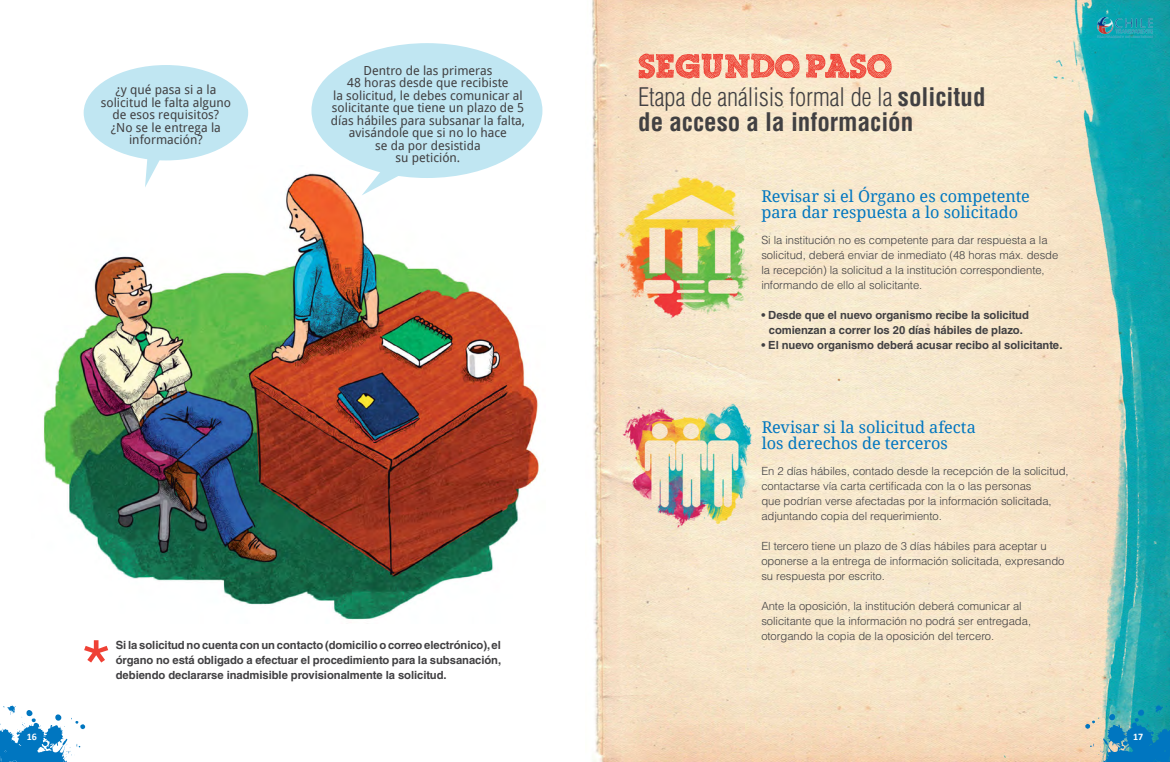
<style>
.page{position:relative;width:1170px;height:762px;background:#fff}
.page>*{position:absolute;margin:0;border:0;box-sizing:border-box;transform-origin:0 0}
.t1{font:700 condensed 25px/25px "Helvetica LT Std";color:#414042}
.t2{font:16.25px/16.2px "Droid Serif";color:#0076c0}
.t3{font:12.5px/12.5px "Droid Sans";color:#414042;text-align:center}
.t4{font:300 11.25px/15px "Helvetica LT Std";letter-spacing:-.005em;color:#414042}
.t5{font:700 11.25px/15px "Helvetica LT Std";letter-spacing:-.005em;color:#414042;text-align:center}
.t6{font:700 10px "Calibri";color:#fff}
.s1{font-weight:300}
</style>
<div class="page">
<img style="left:592px;top:0;width:577px;height:762px">
<img style="left:43px;top:165px;width:496px;height:455px">
<div style="left:84px;top:65px;width:164px;height:95px;background:#c0e6f2;border-radius:50%"></div>
<svg style="left:145px;top:158px;width:23px;height:30px"></svg>
<div style="left:311px;top:43px;width:231px;height:135px;background:#c0e6f2;border-radius:50%"></div>
<svg style="left:361px;top:166px;width:44px;height:29px"></svg>
<svg style="left:84px;top:640px;width:24px;height:22px"></svg>
<svg style="left:638px;top:53px;width:253px;height:26px;background:#f39480"></svg>
<svg style="left:1085px;top:704px;width:84px;height:58px;background:#4d9fb6"></svg>
<img style="left:1097px;top:18px;width:55px;height:19px">
<svg style="left:0;top:704px;width:85px;height:58px"></svg>
<p class="t3" style="left:101px;top:84px;width:132px">¿y qué pasa si a la solicitud le falta alguno de esos requisitos? ¿No se le entrega la información?</p>
<p class="t3" style="left:331px;top:64px;width:196px">Dentro de las primeras<br>48 horas desde que recibiste<br>la solicitud, le debes comunicar al solicitante que tiene un plazo de 5 días hábiles para subsanar la falta, avisándole que si no lo hace<br>se da por desistida<br>su petición.</p>
<p class="t5" style="left:116px;top:637px;width:387px;text-align:justify">Si la solicitud no cuenta con un contacto (domicilio o correo electrónico), el órgano no está obligado a efectuar el procedimiento para la subsanación, debiendo declararse inadmisible provisionalmente la solicitud.</p>
<h1 class="t1" style="left:638px;top:84px;width:349px"><span class="s1">Etapa de análisis formal de la</span> solicitud de acceso a la información</h1>
<h2 class="t2" style="left:761px;top:188px;width:270px">Revisar si el Órgano es competente para dar respuesta a lo solicitado</h2>
<p class="t4" style="left:761px;top:233px;width:298px">Si la institución no es competente para dar respuesta a la solicitud, deberá enviar de inmediato (48 horas máx. desde la recepción) la solicitud a la institución correspondiente, informando de ello al solicitante.</p>
<p class="t5" style="left:761px;top:308px;width:269px">• Desde que el nuevo organismo recibe la solicitud comienzan a correr los 20 días hábiles de plazo.</p>
<p class="t5" style="left:761px;top:338px;width:302px">• El nuevo organismo deberá acusar recibo al solicitante.</p>
<h2 class="t2" style="left:761px;top:419px;width:215px">Revisar si la solicitud afecta los derechos de terceros</h2>
<p class="t4" style="left:761px;top:463px;width:309px">En 2 días hábiles, contado desde la recepción de la solicitud, contactarse vía carta certificada con la o las personas<br>que podrían verse afectadas por la información solicitada, adjuntando copia del requerimiento.</p>
<p class="t4" style="left:761px;top:538px;width:304px">El tercero tiene un plazo de 3 días hábiles para aceptar u oponerse a la entrega de información solicitada, expresando su respuesta por escrito.</p>
<p class="t4" style="left:761px;top:598px;width:271px">Ante la oposición, la institución deberá comunicar al solicitante que la información no podrá ser entregada, otorgando la copia de la oposición del tercero.</p>
<p class="t6" style="left:27px;top:731px;width:12px">16</p>
<p class="t6" style="left:1132px;top:731px;width:12px">17</p>
</div>
